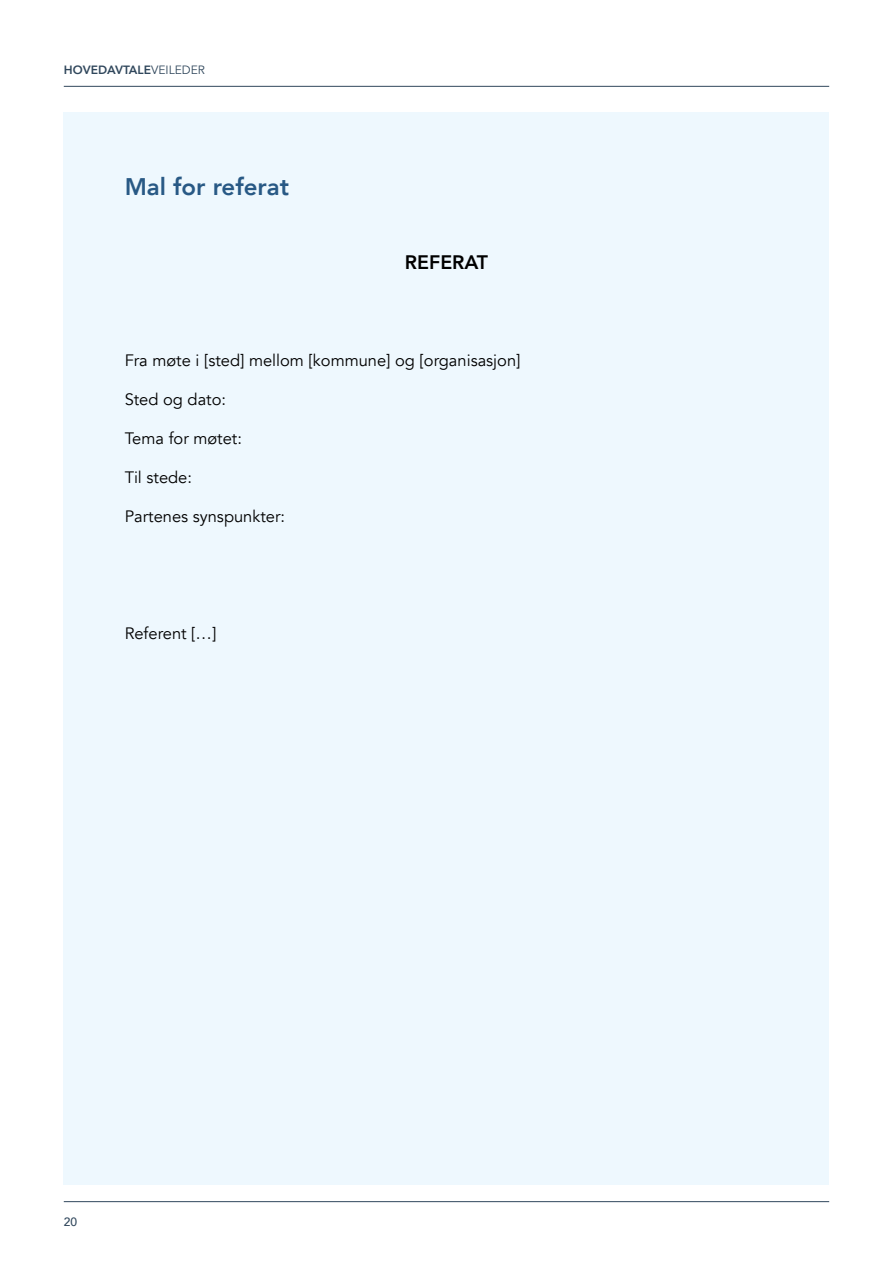
<style>
.page{position:relative;width:893px;height:1263px;background:#fff}
.page>*{position:absolute;margin:0;border:0;box-sizing:border-box;transform-origin:0 0}
.t1{font:800 24px "Avenir";color:#285985}
.t2{font:800 19.5px "Avenir";color:#000}
.t3{font:16.5px "Avenir";color:#000}
.t4{font:800 12px "Avenir";color:#30475c}
.t5{font:500 12px "Avenir";color:#30475c}
.s1{font-weight:400}
</style>
<div class="page">
<hr style="left:64px;top:86px;width:765px;height:1px;background:#30475c">
<hr style="left:64px;top:1201px;width:765px;height:1px;background:#30475c">
<div style="left:64px;top:112px;width:765px;height:1073px;background:#eef8fe"></div>
<p class="t4" style="left:64px;top:60px;width:143px">HOVEDAVTALE<span class="s1">VEILEDER</span></p>
<h1 class="t1" style="left:125px;top:168px;width:166px">Mal for referat</h1>
<p class="t2" style="left:405px;top:247px;width:85px">REFERAT</p>
<p class="t3" style="left:125px;top:350px;width:397px">Fra møte i [sted] mellom [kommune] og [organisasjon]</p>
<p class="t3" style="left:125px;top:389px;width:103px">Sted og dato:</p>
<p class="t3" style="left:125px;top:429px;width:119px">Tema for møtet:</p>
<p class="t3" style="left:125px;top:468px;width:69px">Til stede:</p>
<p class="t3" style="left:125px;top:507px;width:162px">Partenes synspunkter:</p>
<p class="t3" style="left:125px;top:624px;width:93px">Referent […]</p>
<p class="t5" style="left:64px;top:1212px;width:15px">20</p>
</div>
